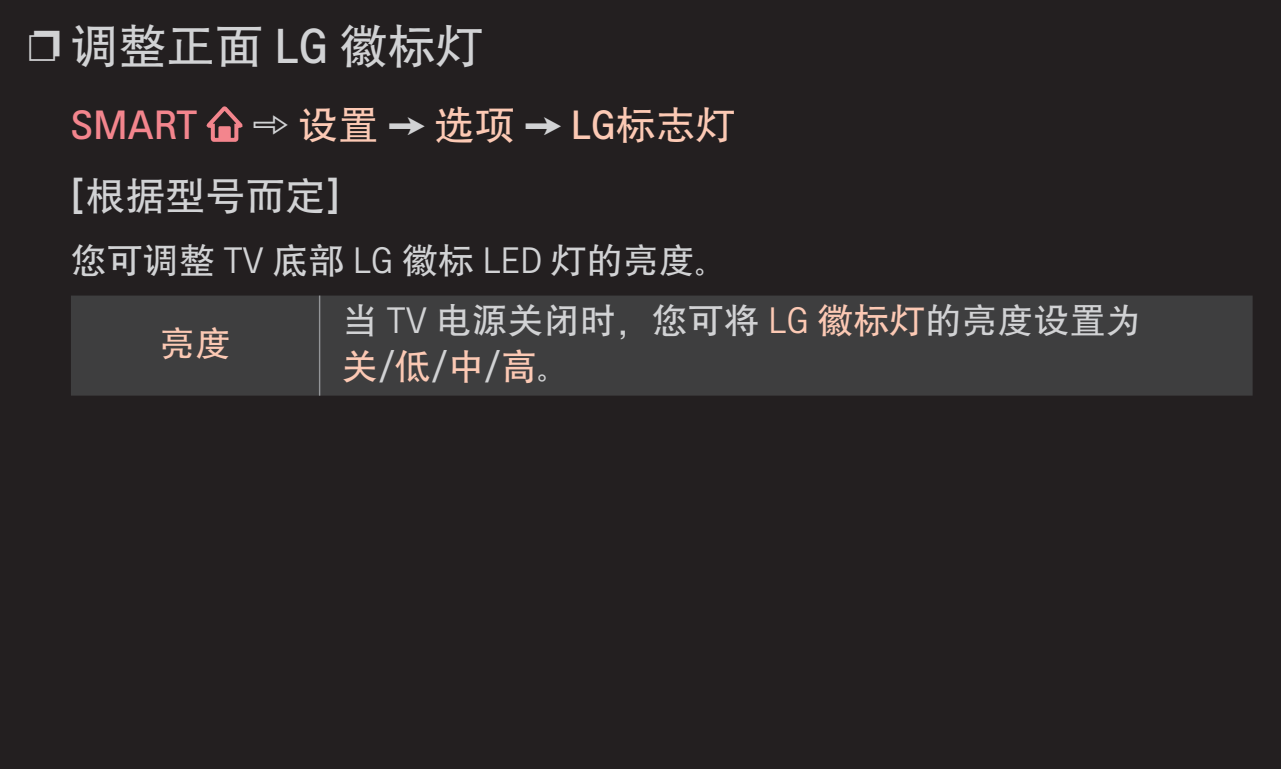
<style>
.page{position:relative;width:1281px;height:769px;background:#fff}
.page>*{position:absolute;margin:0;border:0;box-sizing:border-box;transform-origin:0 0}
.t1{font:48px "LG Display";color:#d1d2d4}
.t2{font:40px/70.6px "LG Display";color:#d1d2d4}
.t3{font:40px "LG Display";color:#f3858d}
.t4{font:300 36px/46px "LG Display";color:#d1d2d4}
.t5{font:300 36px "LG Display";color:#fcc9b4}
.s1{font-size:42px}
.s2{color:#fcc9b4}
</style>
<div class="page">
<div style="left:0;top:0;width:1280px;height:768px;background:#231f20"></div>
<svg style="left:206px;top:108px;width:37px;height:34px"></svg>
<div style="left:71px;top:295px;width:1181px;height:100px;background:#3e3e3f"></div>
<hr style="left:319px;top:295px;width:1px;height:100px;background:#939598">
<h1 class="t1" style="left:28px;top:9px;width:457px"><span class="s1">❐</span> 调整正面 LG 徽标灯</h1>
<p class="t2" style="left:71px;top:86px;width:666px;text-indent:181px">➾ <span class="s2">设置</span> ➙ <span class="s2">选项</span> ➙ <span class="s2">LG标志灯</span>[根据型号而定]</p>
<p class="t4" style="left:71px;top:237px;width:661px">您可调整 TV 底部 LG 徽标 LED 灯的亮度。</p>
<p class="t3" style="left:71px;top:95px;width:128px">SMART</p>
<p class="t5" style="left:159px;top:322px;width:73px">亮度</p>
<p class="t4" style="left:342px;top:297px;width:800px">当 TV 电源关闭时，您可将 <span class="s2">LG 徽标灯</span>的亮度设置为<span class="s2">关</span>/<span class="s2">低</span>/<span class="s2">中</span>/<span class="s2">高</span>。</p>
</div>
